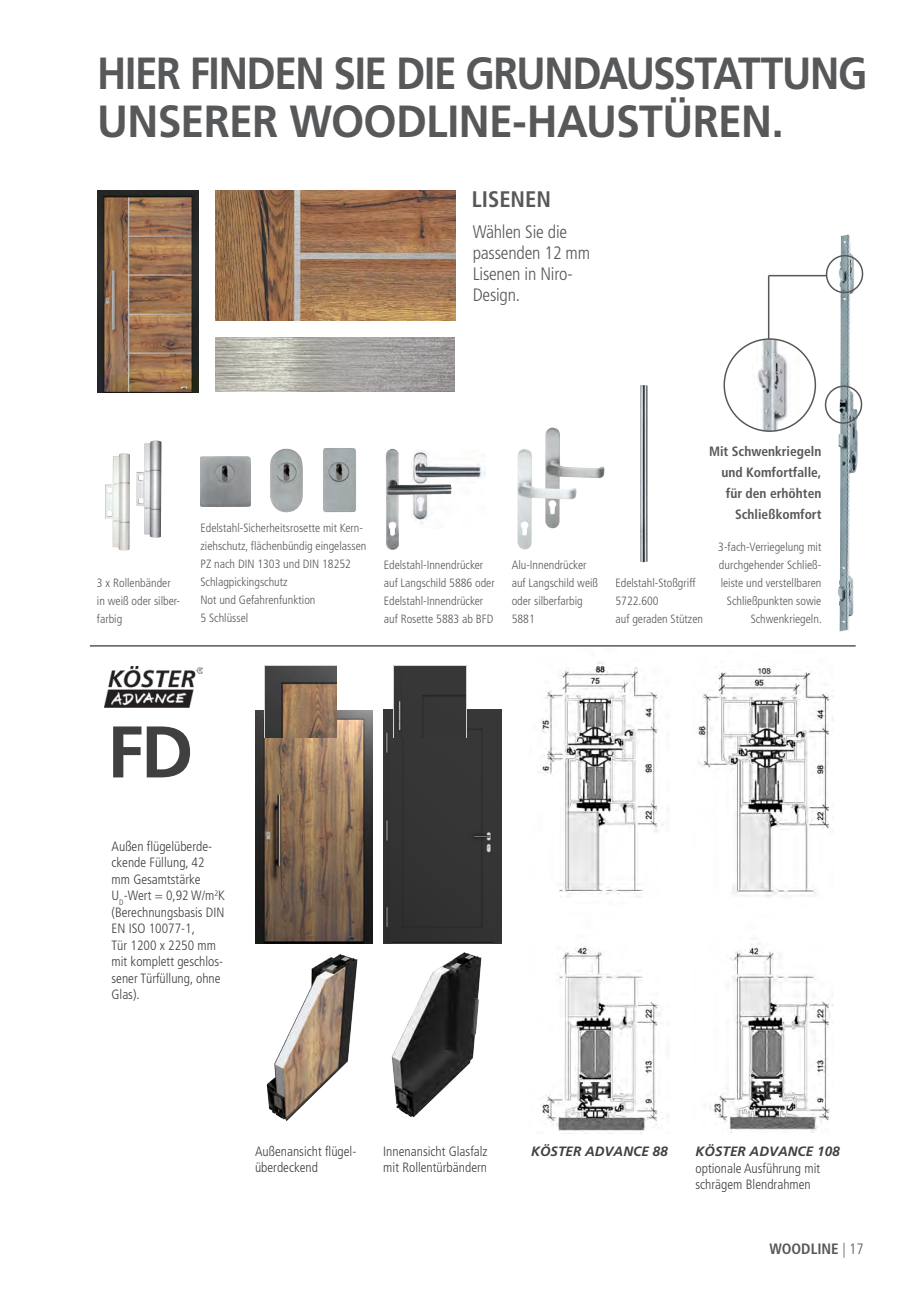
<style>
.page{position:relative;width:919px;height:1289px;background:#fff}
.page>*{position:absolute;margin:0;border:0;box-sizing:border-box;transform-origin:0 0}
.t1{font:700 72.9px "Frutiger LT Std";color:#404040}
.t2{font:700 45px/48px "Frutiger LT Std";letter-spacing:-.03em;color:#57585a;scale:.9 1}
.t3{font:700 condensed 22.5px "Frutiger LT Std";color:#57585a}
.t4{font:300 condensed 18px/21px "Frutiger LT Std";letter-spacing:-.01em;color:#57585a}
.t5{font:700 condensed 15px "Frutiger LT Std";color:#57585a}
.t6{font:300 condensed 13.5px/16.5px "Frutiger LT Std";color:#404040}
.t7{font:700 condensed 13.5px/21px "Frutiger LT Std";color:#57585a;text-align:right}
.t8{font:italic 700 13.5px "Frutiger LT Std";color:#404040}
.t9{font:300 condensed 12px/18px "Frutiger LT Std";color:#57585a}
.s1{font-weight:300}
</style>
<div class="page">
<hr style="left:768px;top:275px;width:57px;height:1px;background:#57585a">
<hr style="left:767px;top:276px;width:2px;height:63px;background:#57585a">
<img style="left:541px;top:662px;width:122px;height:471px">
<img style="left:693px;top:666px;width:140px;height:466px">
<img style="left:98px;top:190px;width:101px;height:202px">
<img style="left:215px;top:191px;width:240px;height:129px">
<img style="left:215px;top:338px;width:240px;height:53px">
<img style="left:838px;top:234px;width:20px;height:397px">
<svg style="left:824px;top:253px;width:40px;height:41px"></svg>
<svg style="left:824px;top:384px;width:39px;height:41px"></svg>
<div style="left:384px;top:709px;width:117px;height:234px;background:#343434"></div>
<img style="left:255px;top:710px;width:117px;height:233px">
<img style="left:266px;top:954px;width:92px;height:167px">
<img style="left:392px;top:952px;width:90px;height:166px">
<img style="left:105px;top:453px;width:25px;height:97px">
<img style="left:136px;top:440px;width:25px;height:98px">
<img style="left:323px;top:448px;width:33px;height:64px">
<img style="left:270px;top:448px;width:33px;height:64px">
<img style="left:201px;top:456px;width:49px;height:50px">
<img style="left:545px;top:427px;width:59px;height:68px">
<img style="left:517px;top:448px;width:59px;height:101px">
<img style="left:454px;top:464px;width:31px;height:15px">
<img style="left:385px;top:448px;width:69px;height:102px">
<img style="left:640px;top:385px;width:7px;height:177px">
<img style="left:751px;top:339px;width:49px;height:92px">
<div style="left:723px;top:338px;width:93px;height:94px;border:2px solid #57585a;border-radius:50%"></div>
<img style="left:104px;top:666px;width:98px;height:42px">
<hr style="left:90px;top:645px;width:765px;height:1px;background:#57585a">
<svg style="left:393px;top:665px;width:73px;height:73px"></svg>
<div style="left:394px;top:666px;width:71px;height:71px;background:#363636"></div>
<svg style="left:264px;top:665px;width:73px;height:73px"></svg>
<img style="left:265px;top:666px;width:71px;height:71px">
<h2 class="t2" style="left:97px;top:50px;width:857px">HIER FINDEN SIE DIE GRUNDAUSSTATTUNG<br>UNSERER WOODLINE-HAUSTÜREN.</h2>
<h3 class="t3" style="left:472px;top:186px;width:81px">LISENEN</h3>
<h3 class="t4" style="left:472px;top:221px;width:119px">Wählen Sie die passenden 12 mm<br>Lisenen in Niro-<br>Design.</h3>
<p class="t9" style="left:97px;top:574px;width:85px">3 x Rollenbänder in weiß oder silber&shy;farbig</p>
<p class="t9" style="left:200px;top:519px;width:167px">Edelstahl-Sicherheitsrosette mit Kern&shy;ziehschutz, flächenbündig eingelassen<br>PZ nach DIN 1303 und DIN 18252<br>Schlagpickingschutz<br>Not und Gefahrenfunktion<br>5 Schlüssel</p>
<p class="t9" style="left:384px;top:556px;width:112px">Edelstahl-Innendrücker auf Langschild 5886 oder<br>Edelstahl-Innendrücker auf Rosette 5883 ab BFD</p>
<p class="t9" style="left:511px;top:556px;width:88px">Alu-Innendrücker auf Langschild weiß oder silberfarbig<br>5881</p>
<p class="t7" style="left:709px;top:440px;width:114px">Mit Schwenkriegeln und Komfortfalle, für den erhöhten<br>Schließkomfort</p>
<p class="t9" style="left:615px;top:574px;width:89px">Edelstahl-Stoßgriff<br>5722.600<br>auf geraden Stützen</p>
<p class="t9" style="left:718px;top:538px;width:105px;text-align:right">3-fach-Verriegelung mit durchgehender Schließ&shy;leiste und verstellbaren<br>Schließpunkten sowie<br>Schwenkriegeln.</p>
<h1 class="t1" style="left:107px;top:709px;width:88px">FD</h1>
<p class="t6" style="left:111px;top:838px;width:115px">Außen flügelüberde&shy;ckende Füllung, 42 mm Gesamtstärke<br>U<sub>D</sub>-Wert = 0,92 W/m<sup>2</sup>K (Berechnungsbasis DIN<br>EN ISO 10077-1,<br>Tür 1200 x 2250 mm mit komplett geschlos&shy;sener Türfüllung, ohne<br>Glas).</p>
<p class="t6" style="left:255px;top:1142px;width:103px">Außenansicht flügel&shy;überdeckend</p>
<p class="t8" style="left:531px;top:1143px;width:138px">KÖSTER ADVANCE 88</p>
<p class="t8" style="left:695px;top:1143px;width:146px">KÖSTER ADVANCE 108</p>
<p class="t6" style="left:383px;top:1142px;width:106px">Innenansicht Glasfalz mit Rollentürbändern</p>
<p class="t6" style="left:695px;top:1159px;width:126px">optionale Ausführung mit schrägem Blendrahmen</p>
<p class="t5" style="left:769px;top:1240px;width:96px">WOODLINE <span class="s1">| 17</span></p>
</div>
